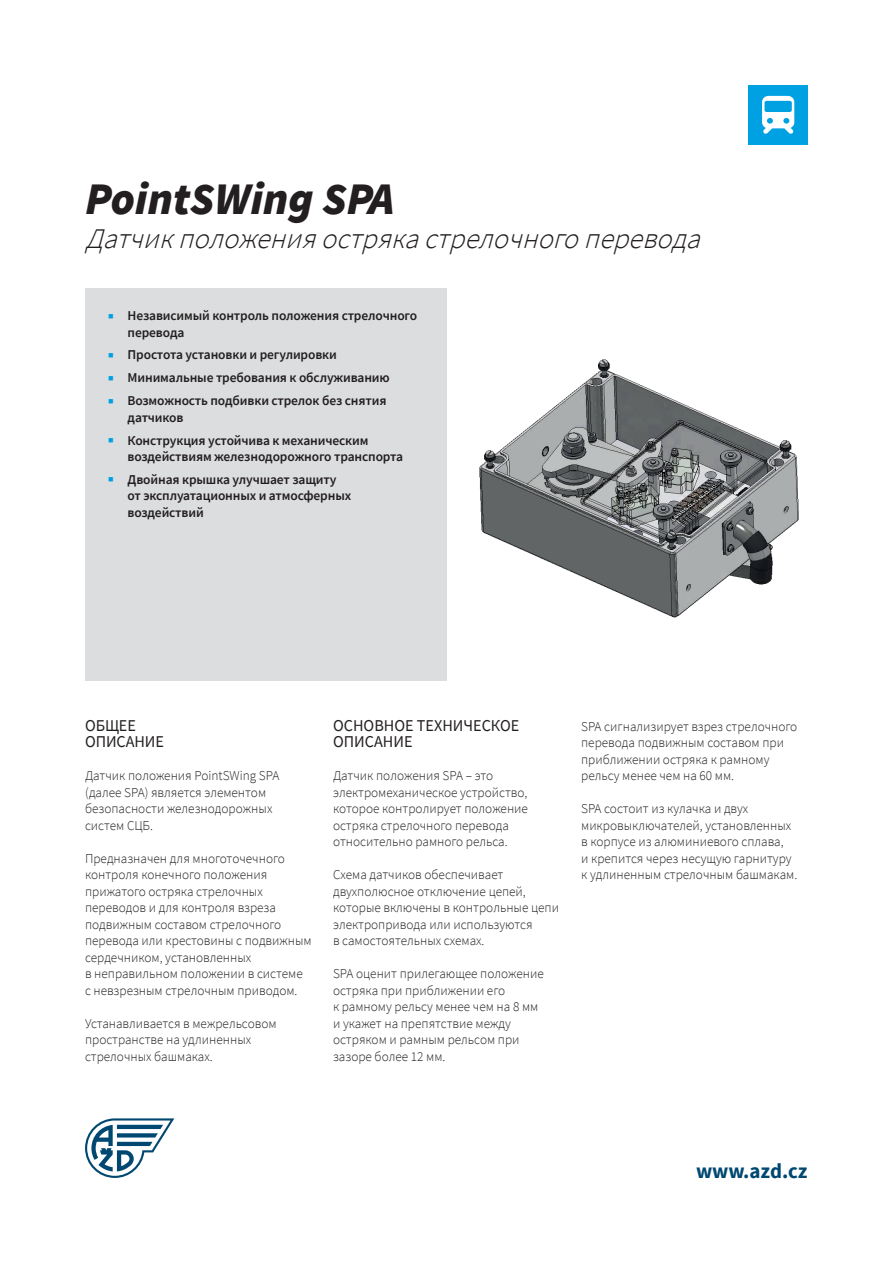
<style>
.page{position:relative;width:893px;height:1263px;background:#fff}
.page>*{position:absolute;margin:0;border:0;box-sizing:border-box;transform-origin:0 0}
.t1{font:italic 900 45px "Source Sans Pro";color:#231f20}
.t2{font:italic 300 28.5px "Source Sans Pro";color:#231f20}
.t3{font:700 21px "Source Sans Pro";color:#004871}
.mezititulek{font:16.5px/16.5px "Source Sans Pro";color:#231f20}
.text{font:300 13.5px/16.5px "Source Sans Pro";color:#231f20}
.t4{font:600 13.5px/16.5px "Source Sans Pro";letter-spacing:-.01em;color:#231f20}
</style>
<div class="page">
<div style="left:748px;top:85px;width:60px;height:60px;background:#00a1e3"></div>
<svg style="left:762px;top:96px;width:32px;height:38px"></svg>
<svg style="left:85px;top:1118px;width:89px;height:60px"></svg>
<div style="left:85px;top:289px;width:361px;height:392px;background:#dcdddf"></div>
<img style="left:479px;top:359px;width:320px;height:259px">
<p class="t1" style="left:85px;top:168px;width:311px">PointSWing SPA</p>
<p class="t2" style="left:85px;top:221px;width:625px">Датчикположенияострякастрелочногоперевода</p>
<p class="t4" style="left:128px;top:307px;width:291px">Независимый контроль положения стрелочного перевода</p>
<p class="t4" style="left:128px;top:347px;width:211px">Простота установки и регулировки</p>
<p class="t4" style="left:128px;top:369px;width:264px">Минимальные требования к обслуживанию</p>
<p class="t4" style="left:128px;top:392px;width:260px">Возможность подбивки стрелок без снятия датчиков</p>
<p class="t4" style="left:128px;top:432px;width:277px">Конструкция устойчива к механическим воздействиям железнодорожного транспорта</p>
<p class="t4" style="left:128px;top:471px;width:225px">Двойная крышка улучшает защиту от эксплуатационных и атмосферных воздействий</p>
<p class="mezititulek" style="left:85px;top:717px;width:80px">ОБЩЕЕ<br>ОПИСАНИЕ</p>
<p class="text" style="left:85px;top:767px;width:196px">Датчик положения PointSWing SPA (далее SPA) является элементом безопасности железнодорожных систем СЦБ.</p>
<p class="text" style="left:85px;top:850px;width:228px">Предназначен для многоточечного контроля конечного положения прижатого остряка стрелочных переводов и для контроля взреза подвижным составом стрелочного перевода или крестовины с подвижным сердечником, установленных<br>в неправильном положении в системе с невзрезным стрелочным приводом.</p>
<p class="text" style="left:85px;top:1015px;width:193px">Устанавливается в межрельсовом пространстве на удлиненных стрелочных башмаках.</p>
<p class="mezititulek" style="left:333px;top:717px;width:188px">ОСНОВНОЕ ТЕХНИЧЕСКОЕ<br>ОПИСАНИЕ</p>
<p class="text" style="left:333px;top:767px;width:196px">Датчик положения SPA ‒ это электромеханическое устройство, которое контролирует положение остряка стрелочного перевода относительно рамного рельса.</p>
<p class="text" style="left:333px;top:866px;width:227px">Схема датчиков обеспечивает двухполюсное отключение цепей, которые включены в контрольные цепи электропривода или используются<br>в самостоятельных схемах.</p>
<p class="text" style="left:333px;top:965px;width:212px">SPA оценит прилегающее положение остряка при приближении его<br>к рамному рельсу менее чем на 8 мм и укажет на препятствие между остряком и рамным рельсом при зазоре более 12 мм.</p>
<p class="text" style="left:581px;top:718px;width:218px">SPA сигнализирует взрез стрелочного перевода подвижным составом при приближении остряка к рамному рельсу менее чем на 60 мм.</p>
<p class="text" style="left:581px;top:800px;width:218px">SPA состоит из кулачка и двух микровыключателей, установленных в корпусе из алюминиевого сплава,<br>и крепится через несущую гарнитуру к удлиненным стрелочным башмакам.</p>
<h3 class="t3" style="left:696px;top:1157px;width:113px">www.azd.cz</h3>
</div>
